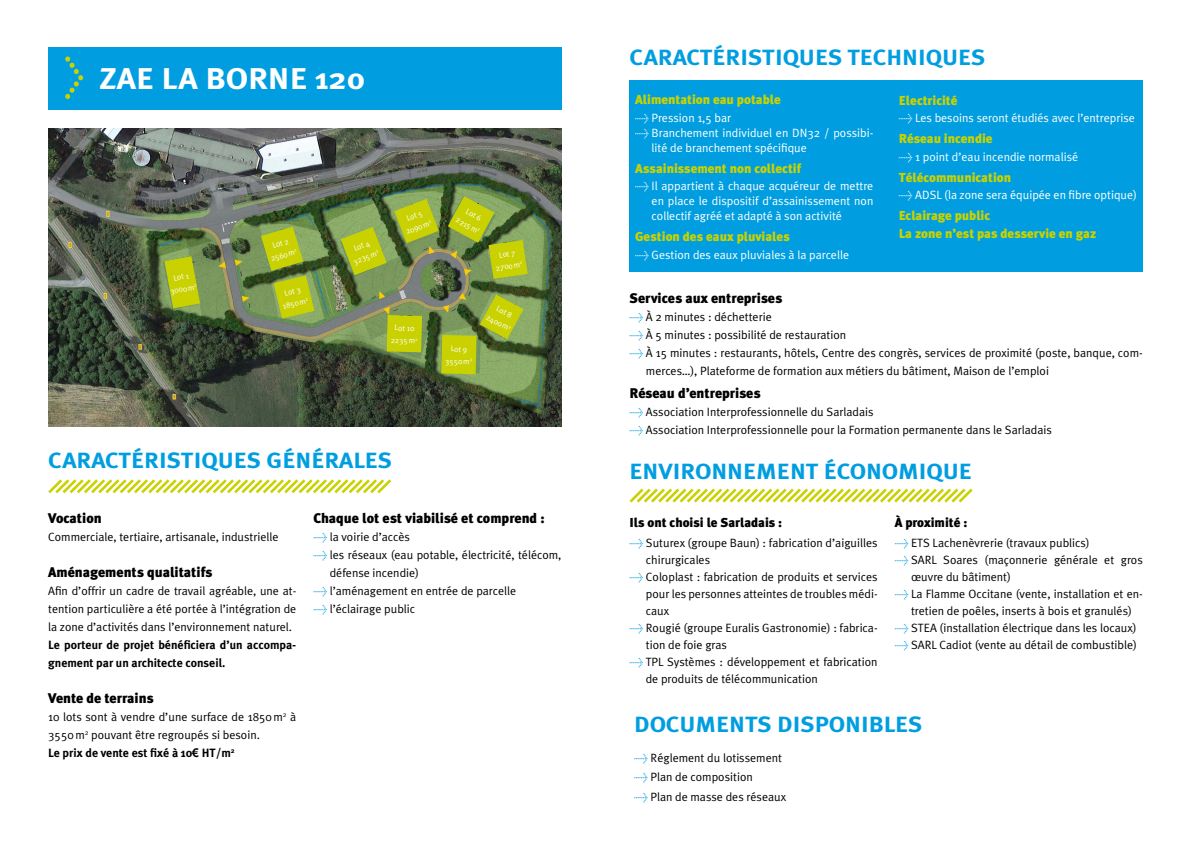
<style>
.page{position:relative;width:1191px;height:842px;background:#fff}
.page>*{position:absolute;margin:0;border:0;box-sizing:border-box;transform-origin:0 0}
.t1{font:700 30px "Meta Plus";color:#fff;scale:1.11 1}
.t2{font:700 22px "Meta Plus";color:#009ee0;scale:1.11 1}
.t3{font:900 14px "Meta Plus";color:#000}
.t4{font:900 13px/17.8px "Meta Plus";color:#c9d200}
.t5{font:900 13px "Meta Plus";color:#000}
.t6{font:12px/18px "Meta Plus Normal";color:#000}
.t7{font:12px/15px "Meta Plus Normal";color:#fff;text-align:justify}
.t8{font:700 12px/18px "Meta Plus";color:#000}
.t9{font:8px/12.2px "Meta Plus Normal";color:#fff;text-align:center}
.s1{font-family:"Arial"}
.s2{color:#009ee0}
</style>
<div class="page">
<div style="left:48px;top:47px;width:513px;height:63px;background:#009ee0"></div>
<svg style="left:48px;top:479px;width:344px;height:15px"></svg>
<svg style="left:629px;top:488px;width:344px;height:15px"></svg>
<div style="left:629px;top:80px;width:513px;height:191px;background:#009ee0"></div>
<img style="left:48px;top:129px;width:513px;height:298px">
<svg style="left:261px;top:227px;width:53px;height:92px;background:#9caf2a"></svg>
<svg style="left:341px;top:227px;width:46px;height:48px;background:#a8b924"></svg>
<svg style="left:394px;top:199px;width:45px;height:44px;background:#a7b824"></svg>
<svg style="left:448px;top:196px;width:79px;height:83px;background:#8c9f33"></svg>
<svg style="left:65px;top:56px;width:18px;height:43px"></svg>
<svg style="left:164px;top:256px;width:36px;height:52px;background:#b2c11d"></svg>
<svg style="left:441px;top:294px;width:82px;height:80px;background:#92a636"></svg>
<svg style="left:387px;top:315px;width:35px;height:37px"></svg>
<h1 class="t1" style="left:99px;top:62px;width:241px">ZAE LA BORNE 120</h1>
<p class="t9" style="left:167px;top:273px;width:26px;rotate:-11deg">Lot 1<br>3000m</p>
<p class="t9" style="left:266px;top:241px;width:28px;rotate:-16deg">Lot 2<br>2560m<sup>2</sup></p>
<p class="t9" style="left:278px;top:289px;width:27px;rotate:-14deg">Lot 3<br>1850m<sup>2</sup></p>
<p class="t9" style="left:347px;top:245px;width:28px;rotate:-21deg">Lot 4<br>3235m<sup>2</sup></p>
<p class="t9" style="left:400px;top:215px;width:28px;rotate:-21deg">Lot 5<br>2090m<sup>2</sup></p>
<p class="t9" style="left:465px;top:203px;width:27px;rotate:29deg">Lot 6<br>2215m<sup>2</sup></p>
<p class="t9" style="left:391px;top:321px;width:26px;rotate:1deg">Lot 10<br>2235m</p>
<p class="t9" style="left:445px;top:342px;width:26px;rotate:1deg">Lot 9<br>3550m</p>
<p class="t9" style="left:493px;top:250px;width:28px;rotate:-9deg">Lot 7<br>2700m<sup>2</sup></p>
<p class="t9" style="left:496px;top:300px;width:28px;rotate:29deg">Lot 8<br>2400m<sup>2</sup></p>
<h2 class="t2" style="left:48px;top:447px;width:311px">CARACTÉRISTIQUES GÉNÉRALES</h2>
<p class="t3" style="left:48px;top:509px;width:55px">Vocation</p>
<p class="t6" style="left:48px;top:527px;width:232px">Commerciale, tertiaire, artisanale, industrielle</p>
<p class="t3" style="left:48px;top:563px;width:166px">Aménagements qualitatifs</p>
<p class="t6" style="left:48px;top:581px;width:250px;text-align:justify">Afin d’offrir un cadre de travail agréable, une at&shy;tention particulière a été portée à l’intégration de la zone d’activités dans l’environnement naturel.</p>
<p class="t8" style="left:48px;top:635px;width:250px">Le porteur de projet bénéficiera d’un accompa&shy;gnement par un architecte conseil.</p>
<p class="t3" style="left:48px;top:689px;width:107px">Vente de terrains</p>
<p class="t6" style="left:48px;top:707px;width:250px">10 lots sont à vendre d’une surface de 1850m<sup>2</sup> à<br>3550m<sup>2</sup> pouvant être regroupés si besoin.</p>
<p class="t8" style="left:48px;top:743px;width:188px">Le prix de vente est fixé à 10<span class="s1">€</span> HT/m<sup>2</sup></p>
<p class="t3" style="left:313px;top:509px;width:233px">Chaque lot est viabilisé et comprend :</p>
<p class="t6" style="left:313px;top:527px;width:98px"><span class="s2">&gt;</span> la voirie d’accès</p>
<p class="t6" style="left:313px;top:545px;width:250px"><span class="s2">&gt;</span> les réseaux (eau potable, électricité, télécom,</p>
<p class="t6" style="left:330px;top:563px;width:91px">défense incendie)</p>
<p class="t6" style="left:313px;top:581px;width:204px"><span class="s2">&gt;</span> l’aménagement en entrée de parcelle</p>
<p class="t6" style="left:313px;top:599px;width:103px"><span class="s2">&gt;</span> l’éclairage public</p>
<h2 class="t2" style="left:629px;top:44px;width:322px">CARACTÉRISTIQUES TECHNIQUES</h2>
<p class="t4" style="left:635px;top:91px;width:147px">Alimentation eau potable</p>
<p class="t7" style="left:635px;top:110px;width:98px">&gt; Pression 1,5 bar</p>
<p class="t7" style="left:635px;top:125px;width:240px">&gt; Branchement individuel en DN32 / possibi-</p>
<p class="t7" style="left:651px;top:140px;width:157px">lité de branchement spécifique</p>
<p class="t4" style="left:635px;top:159px;width:168px">Assainissement non collectif</p>
<p class="t7" style="left:651px;top:179px;width:223px;text-indent:-16px">&gt; Il appartient à chaque acquéreur de mettre en place le dispositif d’assainissement non collectif agréé et adapté à son activité</p>
<p class="t4" style="left:635px;top:228px;width:156px">Gestion des eaux pluviales</p>
<p class="t7" style="left:635px;top:247px;width:215px">&gt; Gestion des eaux pluviales à la parcelle</p>
<p class="t4" style="left:899px;top:91px;width:60px">Electricité</p>
<p class="t7" style="left:899px;top:111px;width:237px">&gt; Les besoins seront étudiés avec l’entreprise</p>
<p class="t4" style="left:899px;top:130px;width:95px">Réseau incendie</p>
<p class="t7" style="left:899px;top:149px;width:181px">&gt; 1 point d’eau incendie normalisé</p>
<p class="t4" style="left:899px;top:168px;width:114px">Télécommunication</p>
<p class="t7" style="left:899px;top:188px;width:240px">&gt; ADSL (la zone sera équipée en fibre optique)</p>
<p class="t4" style="left:899px;top:207px;width:199px">Eclairage public<br>La zone n’est pas desservie en gaz</p>
<p class="t3" style="left:629px;top:290px;width:154px">Services aux entreprises</p>
<p class="t6" style="left:629px;top:307px;width:144px"><span class="s2">&gt;</span> À 2 minutes : déchetterie</p>
<p class="t6" style="left:629px;top:325px;width:218px"><span class="s2">&gt;</span> À 5 minutes : possibilité de restauration</p>
<p class="t6" style="left:629px;top:343px;width:515px"><span class="s2">&gt;</span> À 15 minutes : restaurants, hôtels, Centre des congrès, services de proximité (poste, banque, com-</p>
<p class="t6" style="left:646px;top:361px;width:404px">merces…), Plateforme de formation aux métiers du bâtiment, Maison de l’emploi</p>
<p class="t3" style="left:629px;top:385px;width:133px">Réseau d’entreprises</p>
<p class="t6" style="left:629px;top:403px;width:424px"><span class="s2">&gt;</span> Association Interprofessionnelle du Sarladais<br><span class="s2">&gt;</span> Association Interprofessionnelle pour la Formation permanente dans le Sarladais</p>
<h2 class="t2" style="left:629px;top:459px;width:310px">ENVIRONNEMENT ÉCONOMIQUE</h2>
<p class="t5" style="left:629px;top:515px;width:154px">Ils ont choisi le Sarladais :</p>
<p class="t6" style="left:629px;top:534px;width:250px"><span class="s2">&gt;</span> Suturex (groupe Baun) : fabrication d’aiguilles</p>
<p class="t6" style="left:646px;top:551px;width:66px">chirurgicales</p>
<p class="t6" style="left:629px;top:568px;width:250px"><span class="s2">&gt;</span> Coloplast : fabrication de produits et services</p>
<p class="t6" style="left:646px;top:585px;width:233px">pour les personnes atteintes de troubles médi-</p>
<p class="t6" style="left:646px;top:602px;width:25px">caux</p>
<p class="t6" style="left:629px;top:619px;width:250px"><span class="s2">&gt;</span> Rougié (groupe Euralis Gastronomie) : fabrica-</p>
<p class="t6" style="left:646px;top:636px;width:83px">tion de foie gras</p>
<p class="t6" style="left:629px;top:653px;width:250px"><span class="s2">&gt;</span> TPL Systèmes : développement et fabrication</p>
<p class="t6" style="left:645px;top:670px;width:174px">de produits de télécommunication</p>
<p class="t5" style="left:894px;top:515px;width:74px">À proximité :</p>
<p class="t6" style="left:894px;top:534px;width:197px"><span class="s2">&gt;</span> ETS Lachenèvrerie (travaux publics)</p>
<p class="t6" style="left:894px;top:551px;width:250px"><span class="s2">&gt;</span> SARL Soares (maçonnerie générale et gros</p>
<p class="t6" style="left:911px;top:568px;width:101px">œuvre du bâtiment)</p>
<p class="t6" style="left:894px;top:585px;width:250px"><span class="s2">&gt;</span> La Flamme Occitane (vente, installation et en-</p>
<p class="t6" style="left:911px;top:602px;width:222px">tretien de poêles, inserts à bois et granulés)</p>
<p class="t6" style="left:894px;top:619px;width:243px"><span class="s2">&gt;</span> STEA (installation électrique dans les locaux)</p>
<p class="t6" style="left:894px;top:636px;width:244px"><span class="s2">&gt;</span> SARL Cadiot (vente au détail de combustible)</p>
<h2 class="t2" style="left:634px;top:712px;width:261px">DOCUMENTS DISPONIBLES</h2>
<p class="t6" style="left:634px;top:747px;width:153px;line-height:19.7px"><span class="s2">&gt;</span> Réglement du lotissement <span class="s2">&gt;</span> Plan de composition<br><span class="s2">&gt;</span> Plan de masse des réseaux</p>
</div>
